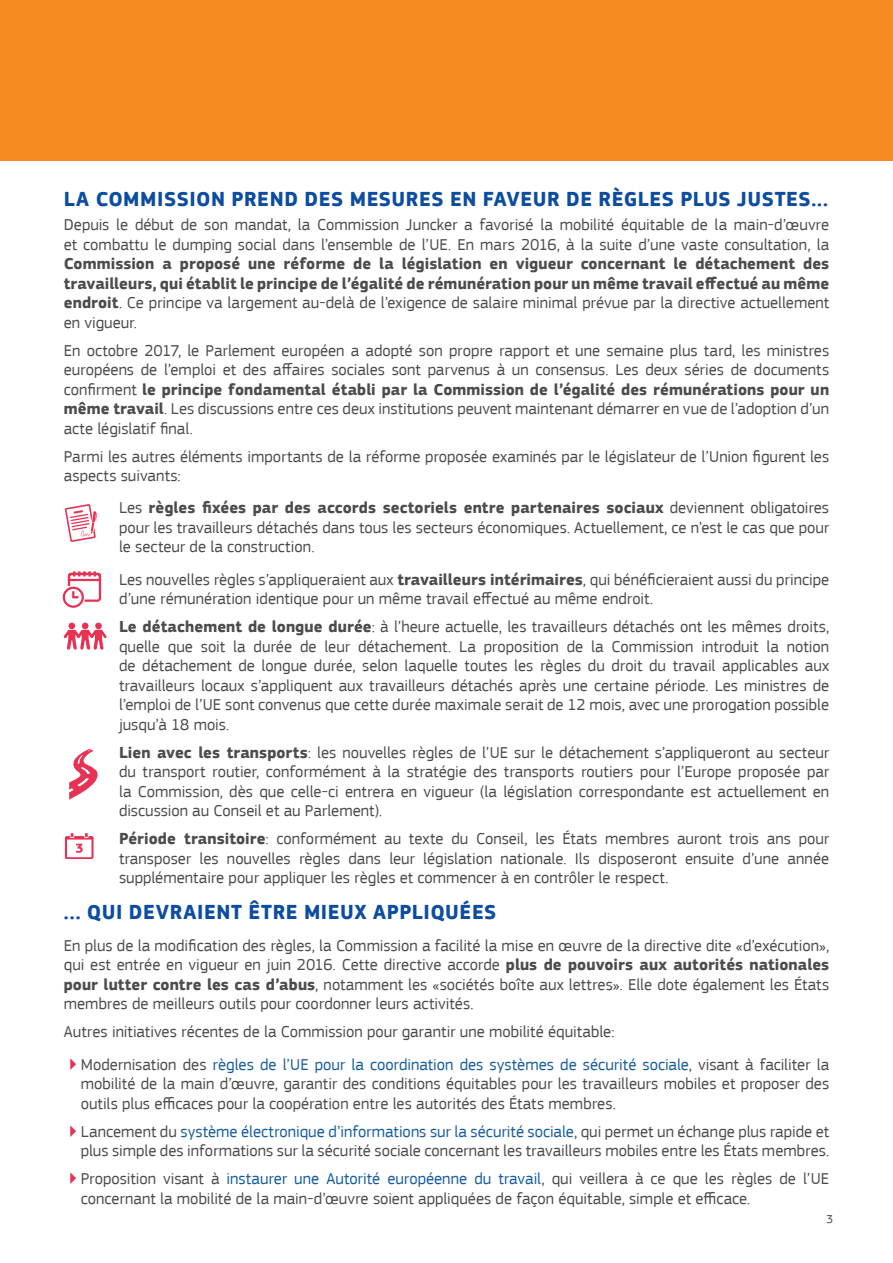
<style>
.page{position:relative;width:893px;height:1263px;background:#fff}
.page>*{position:absolute;margin:0;border:0;box-sizing:border-box;transform-origin:0 0}
.t1{font:700 21px "EC Square Sans Pro";letter-spacing:.025em;color:#0d4da1}
.t2{font:16.5px/19.5px "EC Square Sans Pro";color:#4b4c4d}
.t3{font:700 16.5px/19.5px "EC Square Sans Pro";letter-spacing:.005em;color:#4b4c4d;text-align:justify}
.t4{font:12px "EC Square Sans Pro";color:#4b4c4d}
.s1{font-weight:400}
.s2{font-weight:700}
.s3{color:#e73253}
.s4{color:#175d9e}
</style>
<div class="page">
<svg style="left:65px;top:504px;width:32px;height:38px"></svg>
<svg style="left:62px;top:571px;width:40px;height:37px"></svg>
<svg style="left:64px;top:623px;width:43px;height:27px"></svg>
<svg style="left:69px;top:749px;width:29px;height:50px"></svg>
<svg style="left:65px;top:833px;width:29px;height:26px"></svg>
<div style="left:0;top:0;width:893px;height:160px;background:#f68b21"></div>
<p class="t1" style="left:64px;top:187px;width:765px">LA COMMISSION PREND DES MESURES EN FAVEUR DE RÈGLES PLUS JUSTES...</p>
<p class="t2" style="left:64px;top:215px;width:767px">Depuis le début de son mandat, la Commission Juncker a favorisé la mobilité équitable de la main-d’œuvre et combattu le dumping social dans l’ensemble de l’UE. En mars 2016, à la suite d’une vaste consultation, la</p>
<p class="t3" style="left:64px;top:255px;width:767px">Commission a proposé une réforme de la législation en vigueur concernant le détachement des travailleurs, qui établit le principe de l’égalité de rémunération pour un même travail effectué au même endroit<span class="s1">. Ce principe va largement au-delà de l’exigence de salaire minimal prévue par la directive actuellement en vigueur.</span></p>
<p class="t2" style="left:64px;top:341px;width:767px;text-align:justify">En octobre 2017, le Parlement européen a adopté son propre rapport et une semaine plus tard, les ministres européens de l’emploi et des affaires sociales sont parvenus à un consensus. Les deux séries de documents confirment <span class="s2">le principe fondamental établi par la Commission de l’égalité des rémunérations pour un même travail</span>. Les discussions entre ces deux institutions peuvent maintenant démarrer en vue de l’adoption d’un acte législatif final.</p>
<p class="t2" style="left:64px;top:447px;width:767px">Parmi les autres éléments importants de la réforme proposée examinés par le législateur de l’Union figurent les aspects suivants:</p>
<p class="t2" style="left:119px;top:498px;width:712px;text-align:justify">Les <span class="s2">règles fixées par des accords sectoriels entre partenaires sociaux</span> deviennent obligatoires pour les travailleurs détachés dans tous les secteurs économiques. Actuellement, ce n’est le cas que pour le secteur de la construction.</p>
<p class="t2" style="left:119px;top:570px;width:712px">Les nouvelles règles s’appliqueraient aux <span class="s2">travailleurs intérimaires</span>, qui bénéficieraient aussi du principe d’une rémunération identique pour un même travail effectué au même endroit.</p>
<p class="t2" style="left:119px;top:617px;width:712px;text-align:justify"><span class="s2">Le détachement de longue durée</span>: à l’heure actuelle, les travailleurs détachés ont les mêmes droits, quelle que soit la durée de leur détachement. La proposition de la Commission introduit la notion de détachement de longue durée, selon laquelle toutes les règles du droit du travail applicables aux travailleurs locaux s’appliquent aux travailleurs détachés après une certaine période. Les ministres de l’emploi de l’UE sont convenus que cette durée maximale serait de 12 mois, avec une prorogation possible jusqu’à 18 mois.</p>
<p class="t2" style="left:119px;top:743px;width:712px;text-align:justify"><span class="s2">Lien avec les transports</span>: les nouvelles règles de l’UE sur le détachement s’appliqueront au secteur du transport routier, conformément à la stratégie des transports routiers pour l’Europe proposée par la Commission, dès que celle-ci entrera en vigueur (la législation correspondante est actuellement en discussion au Conseil et au Parlement).</p>
<p class="t2" style="left:119px;top:829px;width:712px;text-align:justify"><span class="s2">Période transitoire</span>: conformément au texte du Conseil, les États membres auront trois ans pour transposer les nouvelles règles dans leur législation nationale. Ils disposeront ensuite d’une année supplémentaire pour appliquer les règles et commencer à en contrôler le respect.</p>
<p class="t1" style="left:64px;top:899px;width:434px">... QUI DEVRAIENT ÊTRE MIEUX APPLIQUÉES</p>
<p class="t2" style="left:64px;top:936px;width:767px;text-align:justify">En plus de la modification des règles, la Commission a facilité la mise en œuvre de la directive dite «d’exécution», qui est entrée en vigueur en juin 2016. Cette directive accorde <span class="s2">plus de pouvoirs aux autorités nationales pour lutter contre les cas d’abus</span>, notamment les «sociétés boîte aux lettres». Elle dote également les États membres de meilleurs outils pour coordonner leurs activités.</p>
<p class="t2" style="left:64px;top:1016px;width:767px;line-height:32.2px">Autres initiatives récentes de la Commission pour garantir une mobilité équitable:<br><span class="s3">▶</span> Modernisation des <span class="s4">règles de l’UE pour la coordination des systèmes de sécurité sociale</span>, visant à faciliter la</p>
<p class="t2" style="left:81px;top:1074px;width:750px">mobilité de la main d’œuvre, garantir des conditions équitables pour les travailleurs mobiles et proposer des outils plus efficaces pour la coopération entre les autorités des États membres.</p>
<p class="t2" style="left:68px;top:1121px;width:763px;text-align:right"><span class="s3">▶</span> Lancement du <span class="s4">système électronique d’informations sur la sécurité sociale</span>, qui permet un échange plus rapide et plus simple des informations sur la sécurité sociale concernant les travailleurs mobiles entre les États membres.</p>
<p class="t2" style="left:81px;top:1169px;width:750px;text-indent:-13px"><span class="s3">▶</span> Proposition visant à <span class="s4">instaurer une Autorité européenne du travail</span>, qui veillera à ce que les règles de l’UE concernant la mobilité de la main-d’œuvre soient appliquées de façon équitable, simple et efficace.</p>
<p class="t4" style="left:826px;top:1212px;width:8px">3</p>
</div>
